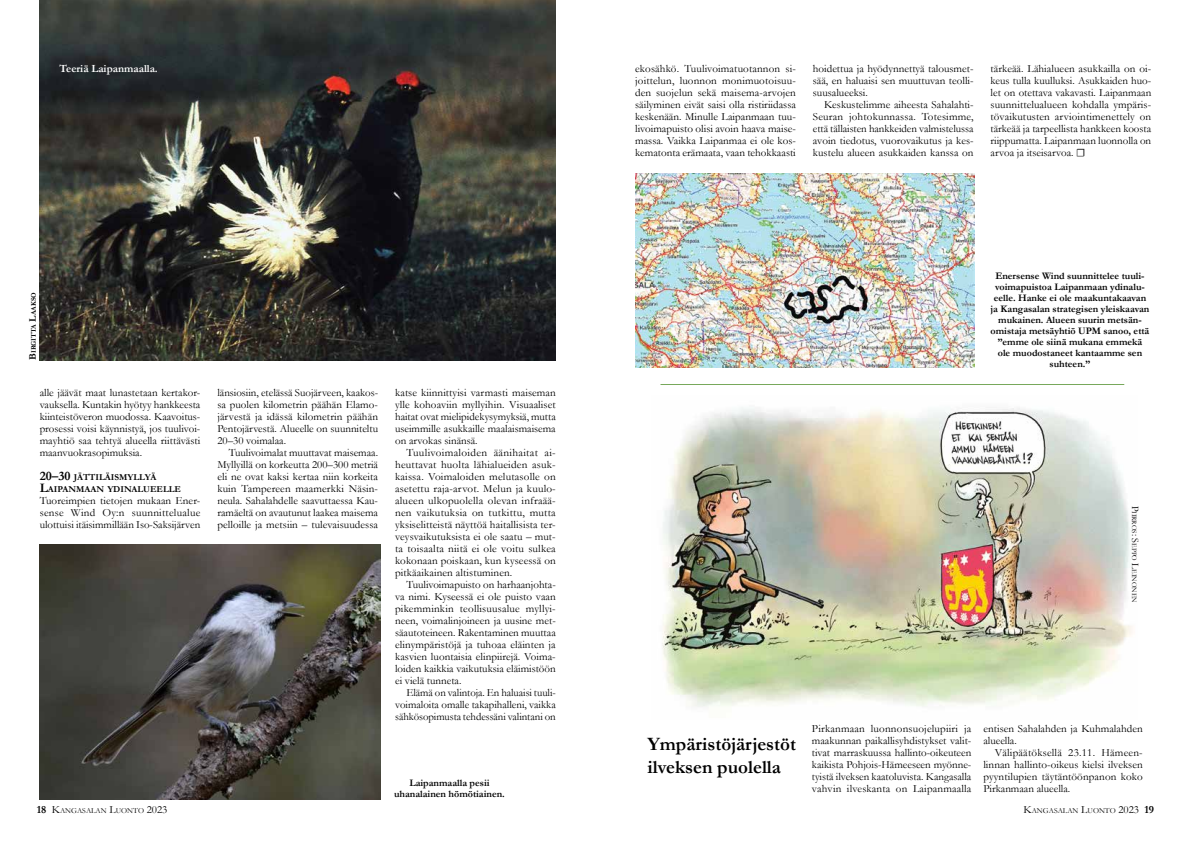
<style>
.page{position:relative;width:1191px;height:842px;background:#fff}
.page>*{position:absolute;margin:0;border:0;box-sizing:border-box;transform-origin:0 0}
.t1{font:700 19px/23px "Garamond";color:#000}
.t2{font:11px/12px "Garamond";color:#000;text-align:justify}
.t3{font:700 11px "Garamond";color:#fff}
.t4{font:700 10px/11px "Garamond";color:#000;text-align:center}
.t5{font:700 9.1px/12px "Garamond";color:#000}
.t6{font:7.7px "Garamond";color:#000}
.t7{font:7px "Garamond";color:#000}
.t8{font:700 7px "Garamond";color:#000}
.s1{font-size:10px}
.s2{font-size:13px}
.s3{font-family:"Minion Pro"}
.s4{font-weight:700;font-size:11px}
.s5{font-size:11px}
</style>
<div class="page">
<img style="left:40px;top:0;width:516px;height:361px">
<img style="left:40px;top:544px;width:340px;height:256px">
<img style="left:635px;top:174px;width:339px;height:194px">
<hr style="left:660px;top:384px;width:464px;height:1px;background:#77a85b">
<img style="left:662px;top:407px;width:470px;height:300px">
<p class="t3" style="left:60px;top:62px;width:100px">Teeriä Laipanmaalla.</p>
<p class="t8" style="left:29px;top:360px;width:69px;rotate:-90deg"><span class="s1">B</span>IRGITTA <span class="s1">L</span>AAKSO</p>
<p class="t2" style="left:40px;top:386px;width:162px">alle jäävät maat lunastetaan kertakor&shy;vauksella. Kuntakin hyötyy hankkeesta kiinteistöveron muodossa. Kaavoitus&shy;prosessi voisi käynnistyä, jos tuulivoi&shy;mayhtiö saa tehtyä alueella riittävästi maanvuokrasopimuksia.</p>
<p class="t5" style="left:40px;top:471px;width:143px"><span class="s2">20–30</span> JÄTT ILÄISMYLLYÄ<br><span class="s2">L</span>AIPANMAAN YDINALUEELLE</p>
<p class="t2" style="left:40px;top:494px;width:162px">Tuoreimpien tietojen mukaan Ener&shy;sense Wind Oy:n suunnittelualue ulottuisi itäisimmillään Iso-Saksijärven</p>
<p class="t2" style="left:217px;top:386px;width:162px">länsiosiin, etelässä Suojärveen, kaakos&shy;sa puolen kilometrin päähän Elamo&shy;järvestä ja idässä kilometrin päähän Pentojärvestä. Alueelle on suunniteltu 20–30 voimalaa.</p>
<p class="t2" style="left:217px;top:446px;width:162px;text-indent:11px">Tuulivoimalat muuttavat maisemaa.<br>Myllyillä on korkeutta 200–300 metriä eli ne ovat kaksi kertaa niin korkeita kuin Tampereen maamerkki Näsin&shy;neula. Sahalahdelle saavuttaessa Kau&shy;ramäeltä on avautunut laakea maisema pelloille ja metsiin – tulevaisuudessa</p>
<p class="t2" style="left:395px;top:386px;width:162px">katse kiinnittyisi varmasti maiseman ylle kohoaviin myllyihin. Visuaaliset haitat ovat mielipidekysymyksiä, mutta useimmille asukkaille maalaismaisema on arvokas sinänsä.</p>
<p class="t2" style="left:395px;top:446px;width:162px;text-indent:11px">Tuulivoimaloiden äänihaitat ai&shy;heuttavat huolta lähialueiden asuk&shy;kaissa. Voimaloiden melutasolle on asetettu raja-arvot. Melun ja kuulo&shy;alueen ulkopuolella olevan infraää&shy;nen vaikutuksia on tutkittu, mutta yksiselitteistä näyttöä haitallisista ter&shy;veysvaikutuksista ei ole saatu – mut&shy;ta toisaalta niitä ei ole voitu sulkea kokonaan poiskaan, kun kyseessä on pitkäaikainen altistuminen.</p>
<p class="t2" style="left:395px;top:578px;width:162px;text-indent:11px">Tuulivoimapuisto on harhaanjohta&shy;va nimi. Kyseessä ei ole puisto vaan pikemminkin teollisuusalue myllyi&shy;neen, voimalinjoineen ja uusine met&shy;säautoteineen. Rakentaminen muuttaa elinympäristöjä ja tuhoaa eläinten ja kasvien luontaisia elinpiirejä. Voima&shy;loiden kaikkia vaikutuksia eläimistöön ei vielä tunneta.</p>
<p class="t2" style="left:395px;top:686px;width:162px;text-indent:11px">Elämä on valintoja. En haluaisi tuuli&shy;voimaloita omalle takapihalleni, vaikka sähkösopimusta tehdessäni valintani on</p>
<p class="t4" style="left:394px;top:777px;width:112px">Laipanmaalla pesii uhanalainen hömötiainen.</p>
<p class="t2" style="left:635px;top:62px;width:162px">ekosähkö. Tuulivoimatuotannon si&shy;joittelun, luonnon monimuotoisuu&shy;den suojelun sekä maisema-arvojen säilyminen eivät saisi olla ristiriidassa keskenään. Minulle Laipanmaan tuu&shy;livoimapuisto olisi avoin haava maise&shy;massa. Vaikka Laipanmaa ei ole kos&shy;kematonta erämaata, vaan tehokkaasti</p>
<p class="t2" style="left:813px;top:62px;width:162px">hoidettua ja hyödynnettyä talousmet&shy;sää, en haluaisi sen muuttuvan teolli&shy;suusalueeksi.</p>
<p class="t2" style="left:813px;top:98px;width:162px;text-indent:11px">Keskustelimme aiheesta Sahalahti-Seuran johtokunnassa. Totesimme, että tällaisten hankkeiden valmistelussa avoin tiedotus, vuorovaikutus ja kes&shy;kustelu alueen asukkaiden kanssa on</p>
<p class="t2" style="left:990px;top:62px;width:162px">tärkeää. Lähialueen asukkailla on oi&shy;keus tulla kuulluksi. Asukkaiden huo&shy;let on otettava vakavasti. Laipanmaan suunnittelualueen kohdalla ympäris&shy;tövaikutusten arviointimenettely on tärkeää ja tarpeellista hankkeen koosta riippumatta. Laipanmaan luonnolla on arvoa ja itseisarvoa. <span class="s3">☐</span></p>
<p class="t4" style="left:990px;top:270px;width:160px">Enersense Wind suunnittelee tuuli&shy;voimapuistoa Laipanmaan ydinalu&shy;eelle. Hanke ei ole maakuntakaavan ja Kangasalan strategisen yleiskaavan mukainen. Alueen suurin metsän&shy;omistaja metsäyhtiö UPM sanoo, että ”emme ole siinä mukana emmekä ole muodostaneet kantaamme sen suhteen.”</p>
<p class="t7" style="left:1138px;top:505px;width:98px;rotate:90deg"><span class="s1">P</span>IIRROS<span class="s1">: S</span>EPPO <span class="s1">L</span>EINONEN</p>
<h1 class="t1" style="left:647px;top:732px;width:150px">Ympäristöjärjestöt ilveksen puolella</h1>
<p class="t2" style="left:812px;top:722px;width:161px">Pirkanmaan luonnonsuojelupiiri ja maakunnan paikallisyhdistykset valit&shy;tivat marraskuussa hallinto-oikeuteen kaikista Pohjois-Hämeeseen myönne&shy;tyistä ilveksen kaatoluvista. Kangasalla vahvin ilveskanta on Laipanmaalla</p>
<p class="t2" style="left:983px;top:722px;width:161px">entisen Sahalahden ja Kuhmalahden alueella.</p>
<p class="t2" style="left:983px;top:746px;width:161px;text-indent:11px">Välipäätöksellä 23.11. Hämeen&shy;linnan hallinto-oikeus kielsi ilveksen pyyntilupien täytäntöönpanon koko Pirkanmaan alueella.</p>
<p class="t6" style="left:37px;top:806px;width:132px"><span class="s4">18</span> <span class="s5">K</span>ANGASALAN <span class="s5">L</span>UONTO <span class="s5">2023</span></p>
<p class="t6" style="left:1023px;top:806px;width:132px"><span class="s5">K</span>ANGASALAN <span class="s5">L</span>UONTO <span class="s5">202</span><span class="s5">3</span> <span class="s4">19</span></p>
</div>
